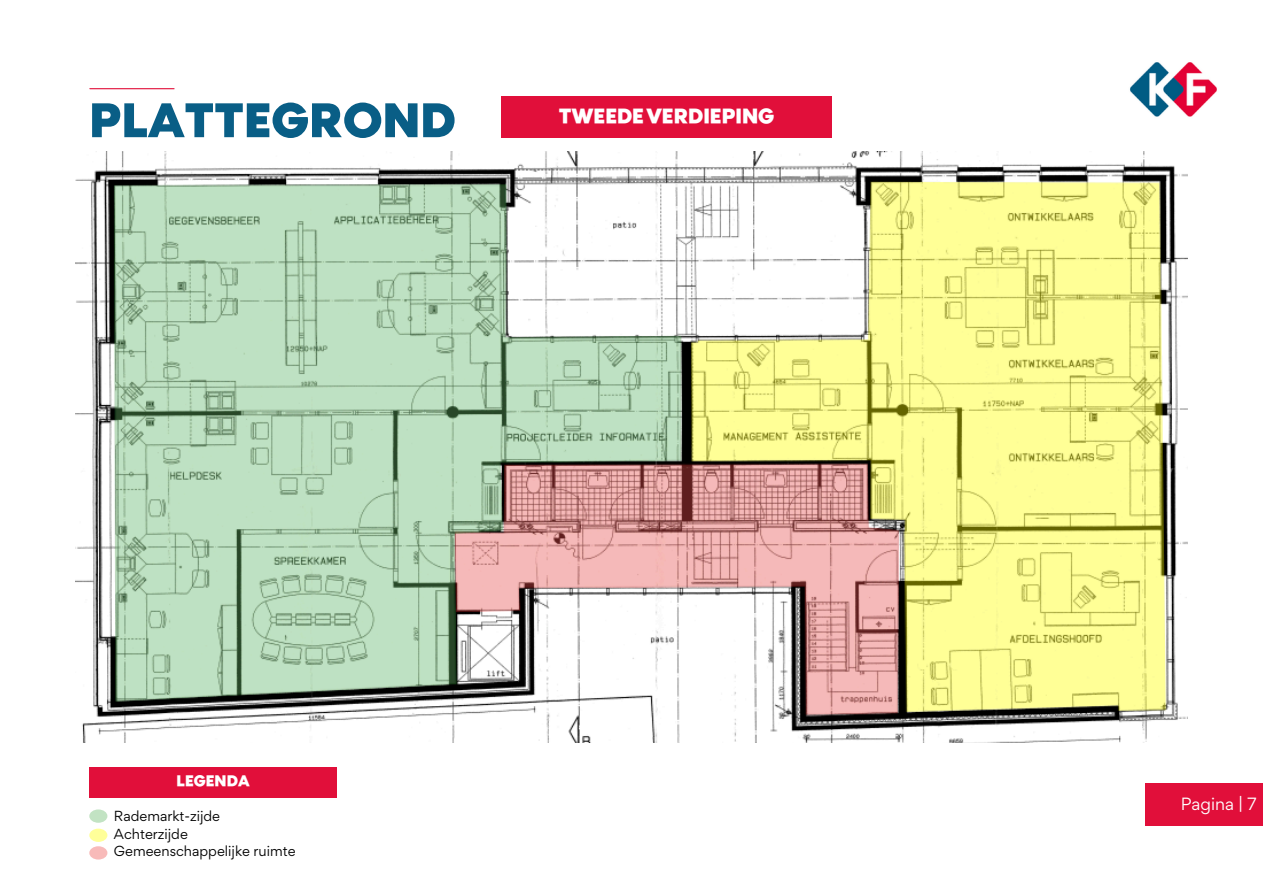
<style>
.page{position:relative;width:1263px;height:894px;background:#fff}
.page>*{position:absolute;margin:0;border:0;box-sizing:border-box;transform-origin:0 0}
.t1{font:61.35px "RTL Media Pro Medium";color:#095e86}
.t2{font:26.25px "RTL Media Pro Medium";color:#fff}
.t3{font:19.5px "RTL Media Pro Medium";color:#fff}
.t4{font:15.75px "Gordita";color:#fff}
.t5{font:13.05px "Gordita";color:#000}
</style>
<div class="page">
<div style="left:501px;top:97px;width:331px;height:41px;background:#e10f3a"></div>
<hr style="left:90px;top:88px;width:84px;height:1px;background:#e10f3a">
<img style="left:1130px;top:62px;width:87px;height:55px">
<div style="left:1146px;top:782px;width:117px;height:43px;background:#e10f3a"></div>
<img style="left:75px;top:151px;width:1113px;height:591px">
<div style="left:89px;top:766px;width:248px;height:31px;background:#e10f3a"></div>
<div style="left:89px;top:809px;width:18px;height:13px;background:#c2e3c3;border-radius:50%"></div>
<div style="left:89px;top:828px;width:18px;height:13px;background:#ff9;border-radius:50%"></div>
<div style="left:89px;top:846px;width:18px;height:13px;background:#f8bab9;border-radius:50%"></div>
<h4 class="t1" style="left:89px;top:93px;width:368px">PLATTEGROND</h4>
<p class="t2" style="left:559px;top:105px;width:217px">TWEEDEVERDIEPING</p>
<p class="t3" style="left:177px;top:772px;width:74px">LEGENDA</p>
<p class="t5" style="left:114px;top:807px;width:108px">Rademarkt-zijde</p>
<p class="t5" style="left:114px;top:824px;width:75px">Achterzijde</p>
<p class="t5" style="left:114px;top:841px;width:183px">Gemeenschappelijke ruimte</p>
<p class="t4" style="left:1181px;top:793px;width:78px">Pagina | 7</p>
</div>
